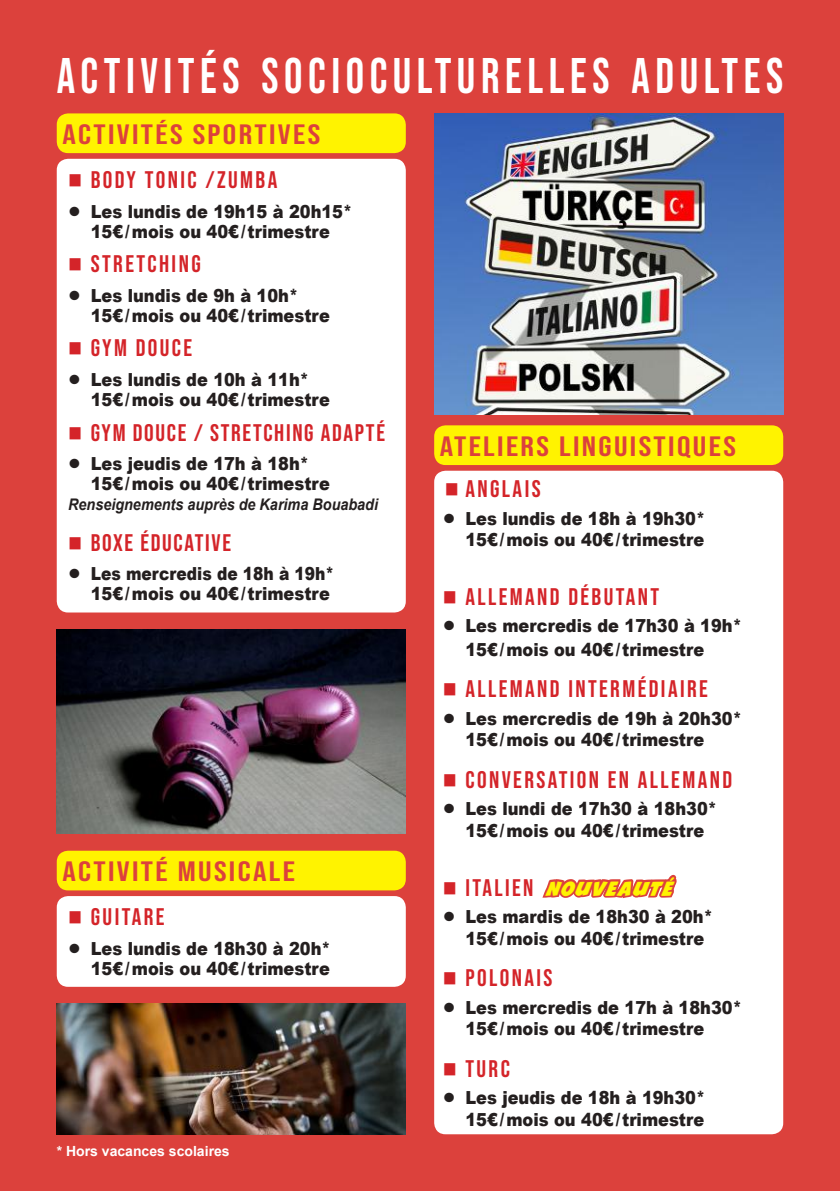
<style>
.page{position:relative;width:840px;height:1191px;background:#fff}
.page>*{position:absolute;margin:0;border:0;box-sizing:border-box;transform-origin:0 0}
.t1{font:50px "Bebas Neue";letter-spacing:.12em;color:#fff;scale:.92 1}
.t2{font:28px "Bebas Neue";letter-spacing:.07em;color:#dc413c;scale:1.2 1}
.t3{font:24px "Bebas Neue";letter-spacing:.1em;color:#d42429}
.t4{font:24px "Bebas Neue";letter-spacing:.07em;color:#d42429}
.t5{font:20px "Jack's Candlestick";letter-spacing:.1em;color:#fff300}
.t6{font:900 18px/21.6px "Arial";color:#241f1f;scale:.9 1}
.t7{font:900 18px/20px "Arial";color:#241f1f;text-align:right;scale:.86 1}
.t8{font:italic 700 16px "Arial";color:#241f1f;scale:.9 1}
.t9{font:700 14px "Arial";color:#fff}
.s1{font-family:"Tahoma";font-weight:700;font-size:20px}
.s2{color:#d42429}
.s3{font-family:"Bebas Neue";font-size:24px;color:#d42429}
</style>
<div class="page">
<div style="left:0;top:0;width:839px;height:1191px;background:#dc413c"></div>
<hr style="left:839px;top:0;width:1px;height:1191px;background:#dc413c">
<div style="left:434px;top:471px;width:348px;height:663px;background:#fff;border-radius:11px"></div>
<svg style="left:542px;top:874px;width:135px;height:24px"></svg>
<div style="left:434px;top:425px;width:348px;height:40px;background:#fff300;border-radius:11px"></div>
<div style="left:57px;top:159px;width:348px;height:453px;background:#fff;border-radius:11px"></div>
<div style="left:57px;top:113px;width:348px;height:40px;background:#fff300;border-radius:11px"></div>
<div style="left:57px;top:896px;width:348px;height:90px;background:#fff;border-radius:11px"></div>
<div style="left:57px;top:850px;width:348px;height:40px;background:#fff300;border-radius:11px"></div>
<img style="left:57px;top:629px;width:348px;height:204px">
<img style="left:57px;top:1003px;width:348px;height:131px">
<img style="left:434px;top:113px;width:348px;height:301px">
<h1 class="t1" style="left:57px;top:48px;width:790px">ACTIVITÉS SOCIOCULTURELLES ADULTES</h1>
<h2 class="t2" style="left:62px;top:118px;width:216px">ACTIVITÉS SPORTIVES</h2>
<h3 class="t3" style="left:68px;top:166px;width:211px">■ BODY TONIC /ZUMBA</h3>
<p class="t6" style="left:68px;top:201px;width:317px;line-height:20px;text-align:center"><span class="s1">•</span> Les lundis de 19h15 à 20h15*<br>15€/mois ou 40€/ trimestre</p>
<h3 class="t3" style="left:68px;top:250px;width:134px">■ STRETCHING</h3>
<p class="t6" style="left:91px;top:285px;width:267px;line-height:20px;text-indent:-23px"><span class="s1">•</span> Les lundis de 9h à 10h*<br>15€/mois ou 40€/ trimestre</p>
<h3 class="t3" style="left:68px;top:334px;width:126px">■ GYM DOUCE</h3>
<p class="t6" style="left:91px;top:369px;width:267px;line-height:20px;text-indent:-23px"><span class="s1">•</span> Les lundis de 10h à 11h*<br>15€/mois ou 40€/ trimestre</p>
<h3 class="t4" style="left:68px;top:419px;width:318px">■ GYM DOUCE / STRETCHING ADAPTÉ</h3>
<p class="t6" style="left:91px;top:453px;width:267px;line-height:20px;text-indent:-23px"><span class="s1">•</span> Les jeudis de 17h à 18h*<br>15€/mois ou 40€/ trimestre</p>
<p class="t8" style="left:68px;top:494px;width:346px">Renseignements auprès de Karima Bouabadi</p>
<h3 class="t4" style="left:68px;top:528px;width:164px">■ BOXE ÉDUCATIVE</h3>
<p class="t7" style="left:68px;top:563px;width:311px"><span class="s1">•</span> Les mercredis de 18h à 19h*<br>15€/mois ou 40€/ trimestre</p>
<h2 class="t2" style="left:62px;top:855px;width:195px">ACTIVITÉ MUSICALE</h2>
<h3 class="t3" style="left:68px;top:903px;width:98px">■ GUITARE</h3>
<p class="t6" style="left:68px;top:938px;width:293px;line-height:20px;text-align:right"><span class="s1">•</span> Les lundis de 18h30 à 20h*<br>15€/mois ou 40€/ trimestre</p>
<p class="t9" style="left:57px;top:1141px;width:174px">* Hors vacances scolaires</p>
<h2 class="t2" style="left:439px;top:430px;width:248px">ATELIERS LINGUISTIQUES</h2>
<h3 class="t3" style="left:444px;top:475px;width:97px">■ ANGLAIS</h3>
<p class="t6" style="left:442px;top:507px;width:293px;text-align:right"><span class="s1">•</span> Les lundis de 18h à 19h30*<br>15€/mois ou 40€/ trimestre</p>
<h3 class="t3" style="left:442px;top:583px;width:218px">■ ALLEMAND DÉBUTANT</h3>
<p class="t6" style="left:465px;top:613px;width:308px;line-height:23.6px;text-indent:-23px"><span class="s1">•</span> Les mercredis de 17h30 à 19h*<br>15€/mois ou 40€/ trimestre</p>
<h3 class="t3" style="left:442px;top:675px;width:266px">■ ALLEMAND INTERMÉDIAIRE</h3>
<p class="t6" style="left:465px;top:707px;width:308px;text-indent:-23px"><span class="s1">•</span> Les mercredis de 19h à 20h30*<br>15€/mois ou 40€/ trimestre</p>
<h3 class="t3" style="left:442px;top:766px;width:291px">■ CONVERSATION EN ALLEMAND</h3>
<p class="t6" style="left:442px;top:797px;width:306px;text-align:center"><span class="s1">•</span> Les lundi de 17h30 à 18h30*<br>15€/mois ou 40€/ trimestre</p>
<p class="t5" style="left:442px;top:877px;width:229px"><span class="s2">■</span> <span class="s3">ITALIEN</span> NOUVEAUTÉ</p>
<p class="t6" style="left:465px;top:905px;width:276px;text-indent:-23px"><span class="s1">•</span> Les mardis de 18h30 à 20h*<br>15€/mois ou 40€/ trimestre</p>
<h3 class="t3" style="left:442px;top:964px;width:111px">■ POLONAIS</h3>
<p class="t6" style="left:465px;top:995px;width:308px;text-indent:-23px"><span class="s1">•</span> Les mercredis de 17h à 18h30*<br>15€/mois ou 40€/ trimestre</p>
<h3 class="t3" style="left:442px;top:1055px;width:69px">■ TURC</h3>
<p class="t6" style="left:442px;top:1086px;width:293px;text-align:right"><span class="s1">•</span> Les jeudis de 18h à 19h30*<br>15€/mois ou 40€/ trimestre</p>
</div>
